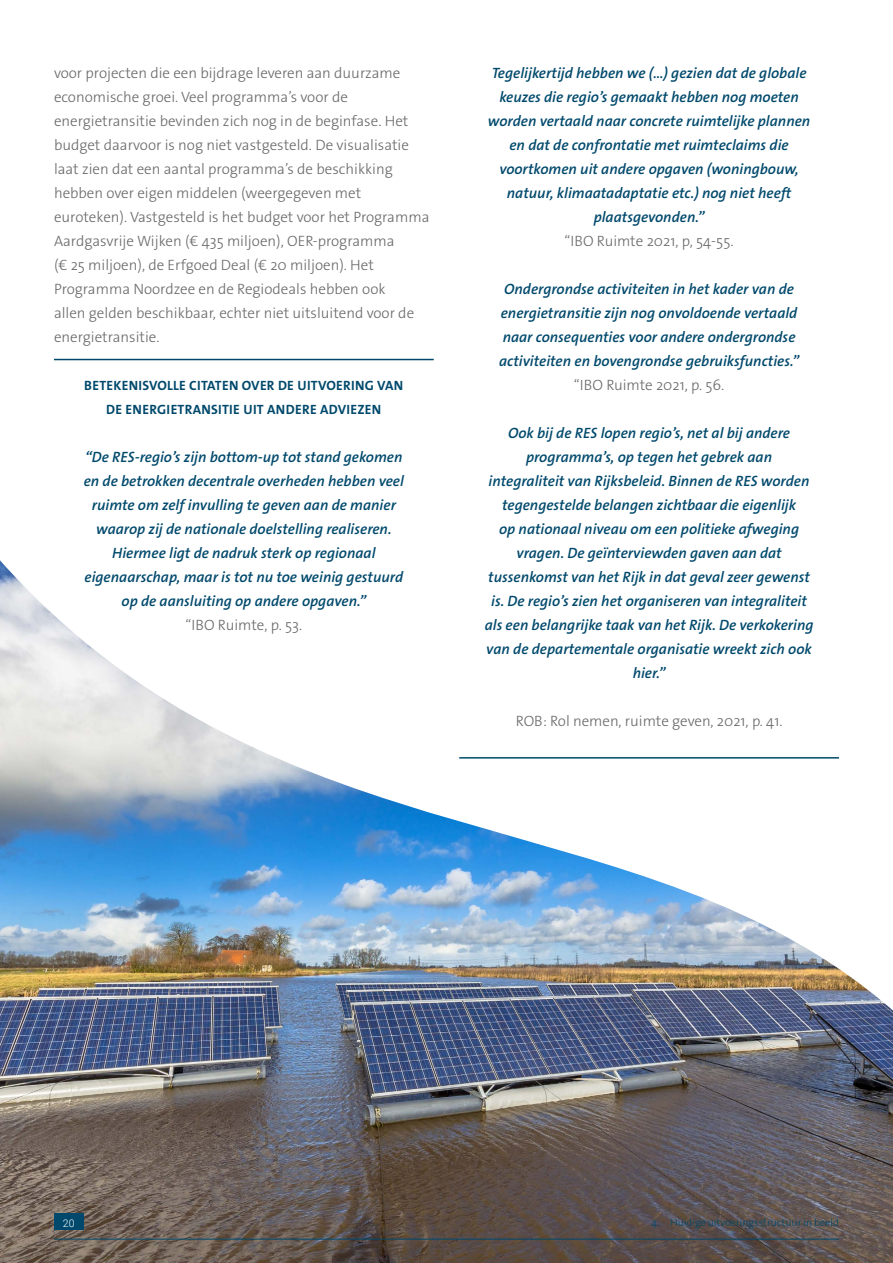
<style>
.page{position:relative;width:893px;height:1263px;background:#fff}
.page>*{position:absolute;margin:0;border:0;box-sizing:border-box;transform-origin:0 0}
.t1{font:italic 600 15px/24px "The Sans Os F";color:#00496c;text-align:center}
.t2{font:300 15px/24px "The Sans Os F";color:#686868}
.t3{font:700 13.5px/24px "The Sans Os F";letter-spacing:.02em;color:#00496c;text-align:center}
.t4{font:300 10.5px "The Sans Os F";color:#00496c}
.t5{font:300 10.5px "Roboto";color:#fff}
</style>
<div class="page">
<hr style="left:54px;top:359px;width:380px;height:1px;background:#00496c">
<img style="left:0;top:560px;width:893px;height:703px">
<hr style="left:54px;top:1239px;width:785px;height:1px;background:#00496c">
<div style="left:54px;top:1213px;width:29px;height:17px;background:#00496c"></div>
<p class="t2" style="left:54px;top:61px;width:377px">voor projecten die een bijdrage leveren aan duurzame economische groei. Veel programma’s voor de energietransitie bevinden zich nog in de beginfase. Het budget daarvoor is nog niet vastgesteld. De visualisatie laat zien dat een aantal programma’s de beschikking hebben over eigen middelen (weergegeven met euroteken). Vastgesteld is het budget voor het Programma Aardgasvrije Wijken (€ 435 miljoen), OER-programma<br>(€ 25 miljoen), de Erfgoed Deal (€ 20 miljoen). Het Programma Noordzee en de Regiodeals hebben ook<br>allen gelden beschikbaar, echter niet uitsluitend voor de energietransitie.</p>
<p class="t3" style="left:84px;top:374px;width:320px">BETEKENISVOLLE CITATEN OVER DE UITVOERING VAN<br>DE ENERGIETRANSITIE UIT ANDERE ADVIEZEN</p>
<p class="t1" style="left:84px;top:445px;width:322px">“De RES-regio’s zijn bottom-up tot stand gekomen en de betrokken decentrale overheden hebben veel ruimte om zelf invulling te geven aan de manier waarop zij de nationale doelstelling realiseren.<br>Hiermee ligt de nadruk sterk op regionaal eigenaarschap, maar is tot nu toe weinig gestuurd op de aansluiting op andere opgaven.”</p>
<p class="t2" style="left:185px;top:613px;width:118px">“IBO Ruimte, p. 53.</p>
<p class="t1" style="left:488px;top:61px;width:324px">Tegelijkertijd hebben we (…) gezien dat de globale keuzes die regio’s gemaakt hebben nog moeten worden vertaald naar concrete ruimtelijke plannen en dat de confrontatie met ruimteclaims die voortkomen uit andere opgaven (woningbouw, natuur, klimaatadaptatie etc.) nog niet heeft plaatsgevonden.”</p>
<p class="t2" style="left:564px;top:229px;width:171px">“IBO Ruimte 2021, p, 54-55.</p>
<p class="t1" style="left:499px;top:277px;width:302px">Ondergrondse activiteiten in het kader van de energietransitie zijn nog onvoldoende vertaald naar consequenties voor andere ondergrondse activiteiten en bovengrondse gebruiksfuncties.”</p>
<p class="t2" style="left:574px;top:373px;width:152px">“IBO Ruimte 2021, p. 56.</p>
<p class="t1" style="left:485px;top:421px;width:330px">Ook bij de RES lopen regio’s, net al bij andere programma’s, op tegen het gebrek aan<br>integraliteit van Rijksbeleid. Binnen de RES worden tegengestelde belangen zichtbaar die eigenlijk<br>op nationaal niveau om een politieke afweging vragen. De geïnterviewden gaven aan dat tussenkomst van het Rijk in dat geval zeer gewenst is. De regio’s zien het organiseren van integraliteit als een belangrijke taak van het Rijk. De verkokering van de departementale organisatie wreekt zich ook hier.”</p>
<p class="t2" style="left:516px;top:709px;width:268px">ROB: Rol nemen, ruimte geven, 2021, p. 41.</p>
<p class="t5" style="left:63px;top:1215px;width:13px">20</p>
<p class="t4" style="left:652px;top:1216px;width:189px">4. Huidige uitvoeringsstructuur in beeld</p>
</div>
